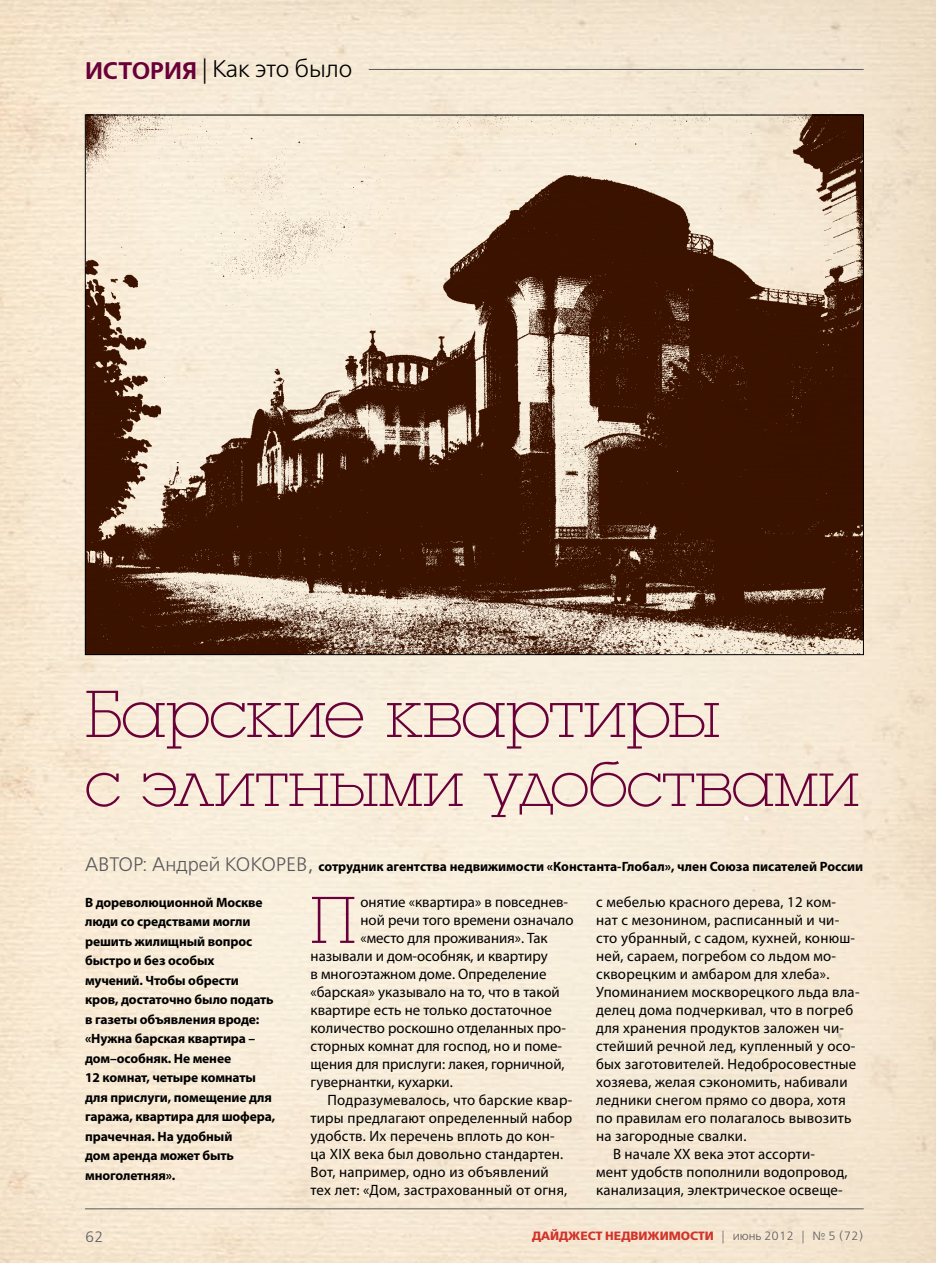
<style>
.page{position:relative;width:936px;height:1263px;background:#fff}
.page>*{position:absolute;margin:0;border:0;box-sizing:border-box;transform-origin:0 0}
.t1{font:69px "Luga Extra Light C";letter-spacing:-.01em;color:#690039}
.t2{font:68.7px "Luga Extra Light C";color:#690039}
.t3{font:66px "Luga Extra Light C";letter-spacing:-.01em;color:#690039}
.t4{font:24px "Free Set Light C";color:#000}
.t5{font:19.5px "Free Set Light C";color:#58595b}
.t6{font:15px "Myriad Pro";letter-spacing:.015em;color:#000}
.t7{font:15px "Free Set Light C";color:#58595b}
.t8{font:700 13.5px/19.5px "Myriad Pro";letter-spacing:-.01em;color:#000}
.t9{font:12px "Free Set Bold C";color:#d2342a}
.s1{font-family:"Free Set Demi C";color:#690039}
.s2{font-family:"Free Set Light C";font-weight:400;font-size:19.5px;color:#58595b}
.s3{font-family:"Free Set Light C";color:#58595b}
</style>
<div class="page">
<img style="left:0;top:0;width:935px;height:1263px">
<hr style="left:85px;top:1208px;width:778px;height:1px;background:#58595b">
<img style="left:87px;top:117px;width:774px;height:536px">
<hr style="left:369px;top:69px;width:494px;height:1px;background:#58595b">
<h3 class="t4" style="left:85px;top:56px;width:269px"><span class="s1">ИСТОРИЯ</span> | Как это было</h3>
<h1 class="t1" style="left:85px;top:680px;width:636px">Барские квартиры</h1>
<h3 class="t3" style="left:85px;top:752px;width:775px">с элитными удобствами</h3>
<h3 class="t5" style="left:85px;top:854px;width:164px">АВТОР: Андрей Кокор</h3>
<p class="t8" style="left:286px;top:856px;width:578px"><span class="s2">ев ,</span> сотрудник агентства недвижимости «Константа-Глобал», член Союза писателей России</p>
<p class="t8" style="left:85px;top:892px;width:192px">В дореволюционной Москве люди со средствами могли решить жилищный вопрос быстро и без особых мучений. Чтобы обрести кров, достаточно было подать в газеты объявления вроде: «Нужна барская квартира – дом–особняк. Не менее<br>12 комнат, четыре комнаты для прислуги, помещение для гаража, квартира для шофера, прачечная. На удобный<br>дом аренда может быть многолетняя».</p>
<p class="t6" style="left:596px;top:893px;width:241px">с мебелью красного дерева, 12 ком-</p>
<p class="t6" style="left:596px;top:911px;width:245px">нат с мезонином, расписанный и чи-</p>
<p class="t6" style="left:596px;top:929px;width:260px">сто убранный, с садом, кухней, конюш-</p>
<p class="t6" style="left:596px;top:947px;width:241px">ней, сараем, погребом со льдом мо-</p>
<p class="t6" style="left:596px;top:965px;width:235px">скворецким и амбаром для хлеба».</p>
<p class="t6" style="left:596px;top:983px;width:265px">Упоминанием москворецкого льда вла-</p>
<p class="t6" style="left:596px;top:1001px;width:259px">делец дома подчеркивал, что в погреб</p>
<p class="t6" style="left:596px;top:1019px;width:249px">для хранения продуктов заложен чи-</p>
<p class="t6" style="left:596px;top:1037px;width:261px">стейший речной лед, купленный у осо-</p>
<p class="t6" style="left:596px;top:1055px;width:262px">бых заготовителей. Недобросовестные</p>
<p class="t6" style="left:596px;top:1073px;width:253px">хозяева, желая сэкономить, набивали</p>
<p class="t6" style="left:596px;top:1091px;width:251px">ледники снегом прямо со двора, хотя</p>
<p class="t6" style="left:596px;top:1109px;width:257px">по правилам его полагалось вывозить</p>
<p class="t6" style="left:596px;top:1127px;width:152px">на загородные свалки.</p>
<p class="t6" style="left:613px;top:1145px;width:203px">В начале XX века этот ассорти-</p>
<p class="t6" style="left:596px;top:1163px;width:253px">мент удобств пополнили водопровод,</p>
<p class="t6" style="left:596px;top:1181px;width:248px">канализация, электрическое освеще-</p>
<h2 class="t2" style="left:310px;top:886px;width:47px">П</h2>
<p class="t6" style="left:360px;top:893px;width:209px">онятие «квартира» в повседнев-</p>
<p class="t6" style="left:360px;top:911px;width:215px">ной речи того времени означало</p>
<p class="t6" style="left:360px;top:929px;width:189px">«место для проживания». Так</p>
<p class="t6" style="left:310px;top:947px;width:239px">называли и дом-особняк, и квартиру</p>
<p class="t6" style="left:310px;top:965px;width:237px">в многоэтажном доме. Определение</p>
<p class="t6" style="left:310px;top:983px;width:251px">«барская» указывало на то, что в такой</p>
<p class="t6" style="left:310px;top:1001px;width:243px">квартире есть не только достаточное</p>
<p class="t6" style="left:310px;top:1019px;width:257px">количество роскошно отделанных про-</p>
<p class="t6" style="left:310px;top:1037px;width:253px">сторных комнат для господ, но и поме-</p>
<p class="t6" style="left:310px;top:1055px;width:255px">щения для прислуги: лакея, горничной,</p>
<p class="t6" style="left:310px;top:1073px;width:144px">гувернантки, кухарки.</p>
<p class="t6" style="left:327px;top:1091px;width:246px">Подразумевалось, что барские квар-</p>
<p class="t6" style="left:310px;top:1109px;width:263px">тиры предлагают определенный набор</p>
<p class="t6" style="left:310px;top:1127px;width:246px">удобств. Их перечень вплоть до кон-</p>
<p class="t6" style="left:310px;top:1145px;width:254px">ца XIX века был довольно стандартен.</p>
<p class="t6" style="left:310px;top:1163px;width:240px">Вот, например, одно из объявлений</p>
<p class="t6" style="left:310px;top:1181px;width:258px">тех лет: «Дом, застрахованный от огня,</p>
<p class="t7" style="left:85px;top:1229px;width:20px">62</p>
<p class="t9" style="left:532px;top:1229px;width:333px">ДАЙДЖЕСТ НЕДВИЖИМОСТИ <span class="s3">| июнь 2012 | № 5 (72)</span></p>
</div>
